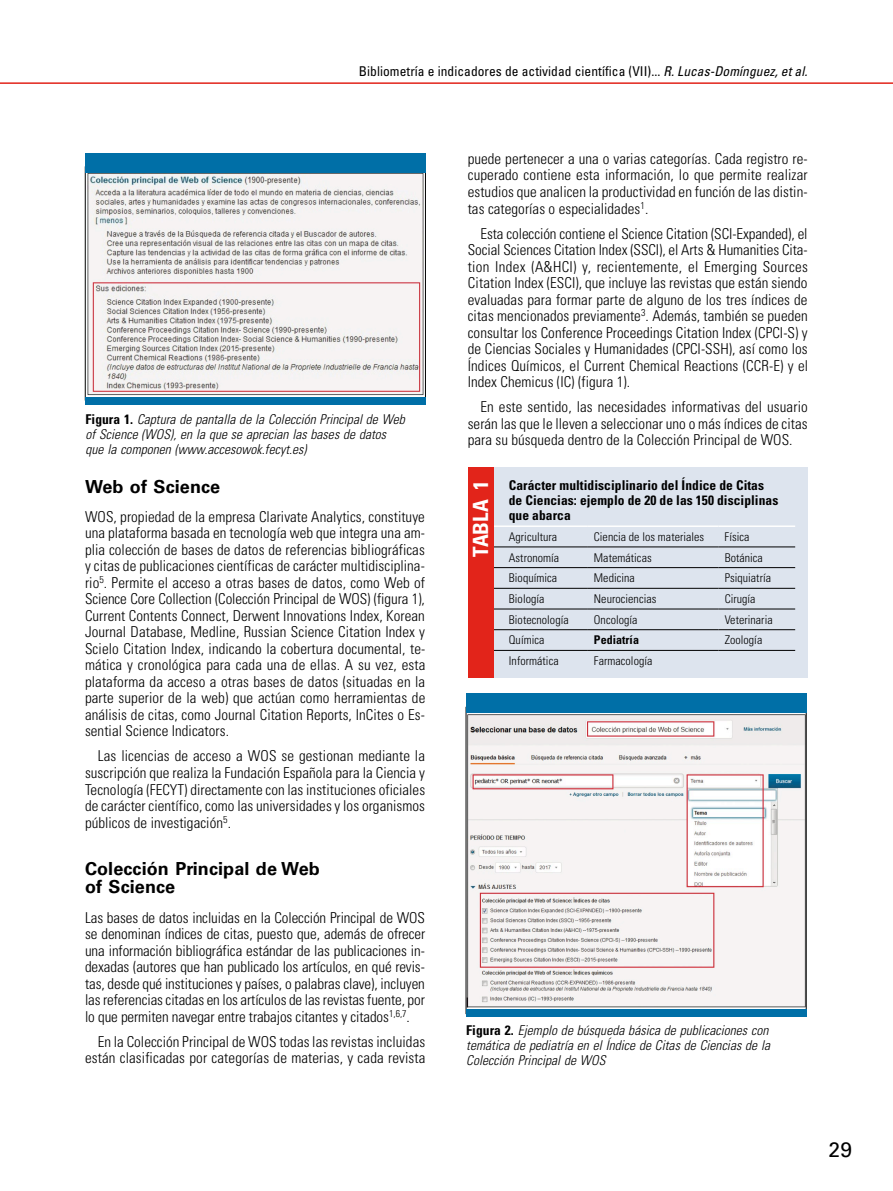
<style>
.page{position:relative;width:893px;height:1191px;background:#fff}
.page>*{position:absolute;margin:0;border:0;box-sizing:border-box;transform-origin:0 0}
.t1{font:700 condensed 21px "Univers LT Std";letter-spacing:.005em;color:#fff}
.t2{font:21px "Univers LT Std";color:#000}
.t3{font:700 18px/18px "Univers LT Std";letter-spacing:.005em;color:#000}
.t4{font:300 condensed 15px/16.5px "Univers LT Std";letter-spacing:.005em;color:#000;text-align:justify}
.t5{font:italic 300 condensed 13.5px/15px "Univers LT Std";letter-spacing:.005em;color:#000}
.t6{font:700 condensed 13.5px/15px "Univers LT Std";letter-spacing:.005em;color:#000}
.t7{font:condensed 13.5px "Univers LT Std";letter-spacing:.005em;color:#000}
.t8{font:300 condensed 12px "Univers LT Std";letter-spacing:.005em;color:#000}
.t9{font:700 condensed 12px "Univers LT Std";letter-spacing:.005em;color:#000}
.s1{font-style:italic}
.s2{font-weight:700;font-style:normal}
</style>
<div class="page">
<hr style="left:0;top:82px;width:893px;height:2px;background:#e2241a">
<img style="left:87px;top:173px;width:337px;height:223px">
<div style="left:85px;top:397px;width:341px;height:8px;background:#006fa7"></div>
<div style="left:85px;top:153px;width:341px;height:20px;background:#006fa7"></div>
<img style="left:468px;top:714px;width:336px;height:294px">
<div style="left:466px;top:1008px;width:340px;height:8px;background:#006fa7"></div>
<div style="left:466px;top:693px;width:340px;height:20px;background:#006fa7"></div>
<div style="left:469px;top:468px;width:339px;height:210px;background:#dde4ee"></div>
<hr style="left:482px;top:546px;width:106px;height:1px;background:#000">
<hr style="left:588px;top:546px;width:131px;height:1px;background:#000">
<hr style="left:719px;top:546px;width:76px;height:1px;background:#000">
<hr style="left:482px;top:567px;width:106px;height:1px;background:#000">
<hr style="left:588px;top:567px;width:131px;height:1px;background:#000">
<hr style="left:719px;top:567px;width:76px;height:1px;background:#000">
<hr style="left:482px;top:588px;width:106px;height:1px;background:#000">
<hr style="left:588px;top:588px;width:131px;height:1px;background:#000">
<hr style="left:719px;top:588px;width:76px;height:1px;background:#000">
<hr style="left:482px;top:609px;width:106px;height:1px;background:#000">
<hr style="left:588px;top:609px;width:131px;height:1px;background:#000">
<hr style="left:719px;top:609px;width:76px;height:1px;background:#000">
<hr style="left:482px;top:629px;width:106px;height:1px;background:#000">
<hr style="left:588px;top:629px;width:131px;height:1px;background:#000">
<hr style="left:719px;top:629px;width:76px;height:1px;background:#000">
<hr style="left:482px;top:650px;width:106px;height:1px;background:#000">
<hr style="left:588px;top:650px;width:131px;height:1px;background:#000">
<hr style="left:719px;top:650px;width:76px;height:1px;background:#000">
<hr style="left:482px;top:525px;width:106px;height:2px;background:#fff">
<hr style="left:588px;top:525px;width:131px;height:2px;background:#fff">
<hr style="left:719px;top:525px;width:76px;height:2px;background:#fff">
<div style="left:468px;top:468px;width:25px;height:210px;background:#e2241a"></div>
<p class="t7" style="left:359px;top:63px;width:450px">Bibliometría e indicadores de actividad científica (VII)... <span class="s1">R. Lucas-Domínguez, et al.</span></p>
<p class="t5" style="left:85px;top:411px;width:321px"><span class="s2">Figura 1.</span> Captura de pantalla de la Colección Principal de Web of Science (WOS), en la que se aprecian las bases de datos que la componen (www.accesowok.fecyt.es)</p>
<p class="t3" style="left:85px;top:477px;width:137px">Web of Science</p>
<p class="t4" style="left:85px;top:508px;width:342px">WOS, propiedad de la empresa Clarivate Analytics, constituye una plataforma basada en tecnología web que integra una am&shy;plia colección de bases de datos de referencias bibliográficas y citas de publicaciones científicas de carácter multidisciplina&shy;rio<sup>5</sup>. Permite el acceso a otras bases de datos, como Web of Science Core Collection (Colección Principal de WOS) (figura 1), Current Contents Connect, Derwent Innovations Index, Korean Journal Database, Medline, Russian Science Citation Index y Scielo Citation Index, indicando la cobertura documental, te&shy;mática y cronológica para cada una de ellas. A su vez, esta plataforma da acceso a otras bases de datos (situadas en la parte superior de la web) que actúan como herramientas de análisis de citas, como Journal Citation Reports, InCites o Es&shy;sential Science Indicators.</p>
<p class="t4" style="left:85px;top:748px;width:342px;text-indent:13px">Las licencias de acceso a WOS se gestionan mediante la suscripción que realiza la Fundación Española para la Ciencia y Tecnología (FECYT) directamente con las instituciones oficiales de carácter científico, como las universidades y los organismos públicos de investigación<sup>5</sup>.</p>
<p class="t3" style="left:85px;top:860px;width:236px">Colección Principal de Web of Science</p>
<p class="t4" style="left:85px;top:909px;width:342px">Las bases de datos incluidas en la Colección Principal de WOS se denominan índices de citas, puesto que, además de ofrecer una información bibliográfica estándar de las publicaciones in&shy;dexadas (autores que han publicado los artículos, en qué revis&shy;tas, desde qué instituciones y países, o palabras clave), incluyen las referencias citadas en los artículos de las revistas fuente, por lo que permiten navegar entre trabajos citantes y citados<sup>1,6,7</sup>.</p>
<p class="t4" style="left:85px;top:1033px;width:342px;text-align:right">En la Colección Principal de WOS todas las revistas incluidas están clasificadas por categorías de materias, y cada revista</p>
<p class="t4" style="left:468px;top:150px;width:341px">puede pertenecer a una o varias categorías. Cada registro re&shy;cuperado contiene esta información, lo que permite realizar estudios que analicen la productividad en función de las distin&shy;tas categorías o especialidades<sup>1</sup>.</p>
<p class="t4" style="left:468px;top:225px;width:342px;text-indent:13px">Esta colección contiene el Science Citation (SCI-Expanded), el Social Sciences Citation Index (SSCI), el Arts &amp; Humanities Cita&shy;tion Index (A&amp;HCI) y, recientemente, el Emerging Sources Citation Index (ESCI), que incluye las revistas que están siendo evaluadas para formar parte de alguno de los tres índices de citas mencionados previamente<sup>3</sup>. Además, también se pueden consultar los Conference Proceedings Citation Index (CPCI-S) y de Ciencias Sociales y Humanidades (CPCI-SSH), así como los Índices Químicos, el Current Chemical Reactions (CCR-E) y el Index Chemicus (IC) (figura 1).</p>
<p class="t4" style="left:468px;top:398px;width:341px;text-indent:13px">En este sentido, las necesidades informativas del usuario serán las que le lleven a seleccionar uno o más índices de citas para su búsqueda dentro de la Colección Principal de WOS.</p>
<h1 class="t1" style="left:468px;top:557px;width:78px;rotate:-90deg">TABLA 1</h1>
<p class="t6" style="left:509px;top:478px;width:271px">Carácter multidisciplinario del Índice de Citas de Ciencias: ejemplo de 20 de las 150 disciplinas que abarca</p>
<p class="t8" style="left:509px;top:529px;width:50px">Agricultura</p>
<p class="t8" style="left:594px;top:529px;width:112px">Ciencia de los materiales</p>
<p class="t8" style="left:725px;top:529px;width:26px">Física</p>
<p class="t8" style="left:509px;top:550px;width:52px">Astronomía</p>
<p class="t8" style="left:594px;top:550px;width:59px">Matemáticas</p>
<p class="t8" style="left:725px;top:550px;width:40px">Botánica</p>
<p class="t8" style="left:509px;top:571px;width:50px">Bioquímica</p>
<p class="t8" style="left:594px;top:571px;width:42px">Medicina</p>
<p class="t8" style="left:725px;top:571px;width:48px">Psiquiatría</p>
<p class="t8" style="left:509px;top:591px;width:37px">Biología</p>
<p class="t8" style="left:594px;top:591px;width:64px">Neurociencias</p>
<p class="t8" style="left:725px;top:591px;width:32px">Cirugía</p>
<p class="t8" style="left:509px;top:612px;width:61px">Biotecnología</p>
<p class="t8" style="left:594px;top:612px;width:45px">Oncología</p>
<p class="t8" style="left:725px;top:612px;width:50px">Veterinaria</p>
<p class="t8" style="left:509px;top:633px;width:37px">Química</p>
<p class="t9" style="left:594px;top:633px;width:47px">Pediatría</p>
<p class="t8" style="left:725px;top:633px;width:39px">Zoología</p>
<p class="t8" style="left:509px;top:653px;width:51px">Informática</p>
<p class="t8" style="left:594px;top:653px;width:60px">Farmacología</p>
<p class="t5" style="left:466px;top:1022px;width:305px"><span class="s2">Figura 2.</span> Ejemplo de búsqueda básica de publicaciones con temática de pediatría en el Índice de Citas de Ciencias de la<br>Colección Principal de WOS</p>
<h1 class="t2" style="left:829px;top:1136px;width:25px">29</h1>
</div>
